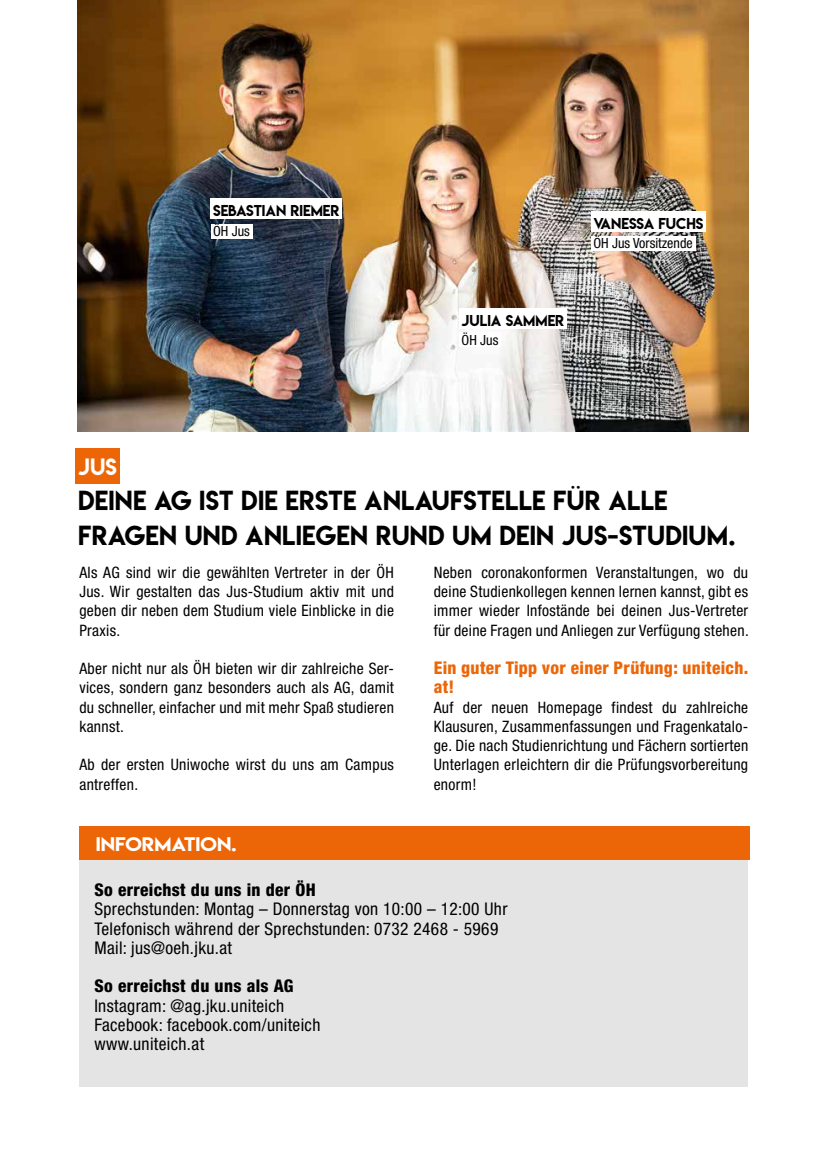
<style>
.page{position:relative;width:829px;height:1166px;background:#fff}
.page>*{position:absolute;margin:0;border:0;box-sizing:border-box;transform-origin:0 0}
.t1{font:24.5px/35px "Lemon Milk";letter-spacing:.01em;color:#000}
.t2{font:21px "Lemon Milk";color:#fff}
.t3{font:condensed 17.5px/19.2px "Helvetica Neue LT Pro";letter-spacing:.02em;color:#000}
.t4{font:800 condensed 17.5px "Helvetica Neue LT Pro";letter-spacing:.02em;color:#000}
.t5{font:800 condensed 17.5px/19.2px "Helvetica Neue LT Pro";letter-spacing:.02em;color:#ec6608}
.t6{font:17.5px "Lemon Milk";color:#fff;scale:1.12 1}
.t7{font:condensed 15.75px/19.2px "Helvetica Neue LT Pro";letter-spacing:.02em;color:#000;text-align:justify}
.t8{font:14px "Lemon Milk";color:#000}
.t9{font:condensed 14px "Helvetica Neue LT Pro";color:#000}
</style>
<div class="page">
<div style="left:75px;top:448px;width:45px;height:36px;background:#ec6608"></div>
<img style="left:78px;top:0;width:670px;height:432px">
<div style="left:210px;top:198px;width:132px;height:21px;background:#fff"></div>
<div style="left:210px;top:224px;width:42px;height:15px;background:#fff"></div>
<div style="left:459px;top:308px;width:107px;height:20px;background:#fff"></div>
<div style="left:459px;top:332px;width:42px;height:15px;background:#fff"></div>
<div style="left:591px;top:211px;width:114px;height:21px;background:#fff"></div>
<div style="left:591px;top:236px;width:104px;height:15px;background:#fff"></div>
<div style="left:79px;top:859px;width:669px;height:227px;background:#e4e4e4"></div>
<div style="left:79px;top:826px;width:670px;height:33px;background:#ec6608"></div>
<p class="t8" style="left:213px;top:201px;width:128px">SEBASTIAN RIEMER</p>
<p class="t9" style="left:213px;top:223px;width:38px">ÖH Jus</p>
<p class="t8" style="left:461px;top:310px;width:104px">JULIA SAMMER</p>
<p class="t9" style="left:461px;top:332px;width:38px">ÖH Jus</p>
<p class="t8" style="left:593px;top:214px;width:111px">VANESSA FUCHS</p>
<p class="t9" style="left:593px;top:235px;width:101px">ÖH Jus Vorsitzende</p>
<h2 class="t2" style="left:78px;top:451px;width:40px">JUS</h2>
<h1 class="t1" style="left:78px;top:483px;width:658px">DEINE AG IST DIE ERSTE ANLAUFSTELLE FÜR ALLE<br>FRAGEN UND ANLIEGEN RUND UM DEIN JUS-STUDIUM.</h1>
<p class="t7" style="left:79px;top:562px;width:316px">Als AG sind wir die gewählten Vertreter in der ÖH Jus. Wir gestalten das Jus-Studium aktiv mit und geben dir neben dem Studium viele Einblicke in die Praxis.</p>
<p class="t7" style="left:79px;top:659px;width:316px">Aber nicht nur als ÖH bieten wir dir zahlreiche Ser&shy;vices, sondern ganz besonders auch als AG, damit du schneller, einfacher und mit mehr Spaß studieren kannst.</p>
<p class="t7" style="left:79px;top:755px;width:316px">Ab der ersten Uniwoche wirst du uns am Campus antreffen.</p>
<p class="t7" style="left:433px;top:562px;width:316px">Neben coronakonformen Veranstaltungen, wo du deine Studienkollegen kennen lernen kannst, gibt es immer wieder Infostände bei deinen Jus-Vertreter für deine Fragen und Anliegen zur Verfügung stehen.</p>
<p class="t5" style="left:433px;top:658px;width:316px">Ein guter Tipp vor einer Prüfung: uniteich. at!</p>
<p class="t7" style="left:433px;top:697px;width:316px">Auf der neuen Homepage findest du zahlreiche Klausuren, Zusammenfassungen und Fragenkatalo&shy;ge. Die nach Studienrichtung und Fächern sortierten Unterlagen erleichtern dir die Prüfungsvorbereitung enorm!</p>
<p class="t6" style="left:96px;top:832px;width:127px">INFORMATION.</p>
<p class="t4" style="left:94px;top:879px;width:223px">So erreichst du uns in der ÖH</p>
<p class="t3" style="left:94px;top:899px;width:414px">Sprechstunden: Montag – Donnerstag von 10:00 – 12:00 Uhr<br>Telefonisch während der Sprechstunden: 0732 2468 - 5969<br>Mail: jus@oeh.jku.at</p>
<p class="t4" style="left:94px;top:975px;width:201px">So erreichst du uns als AG</p>
<p class="t3" style="left:94px;top:995px;width:227px">Instagram: @ag.jku.uniteich<br>Facebook: facebook.com/uniteich www.uniteich.at</p>
</div>
